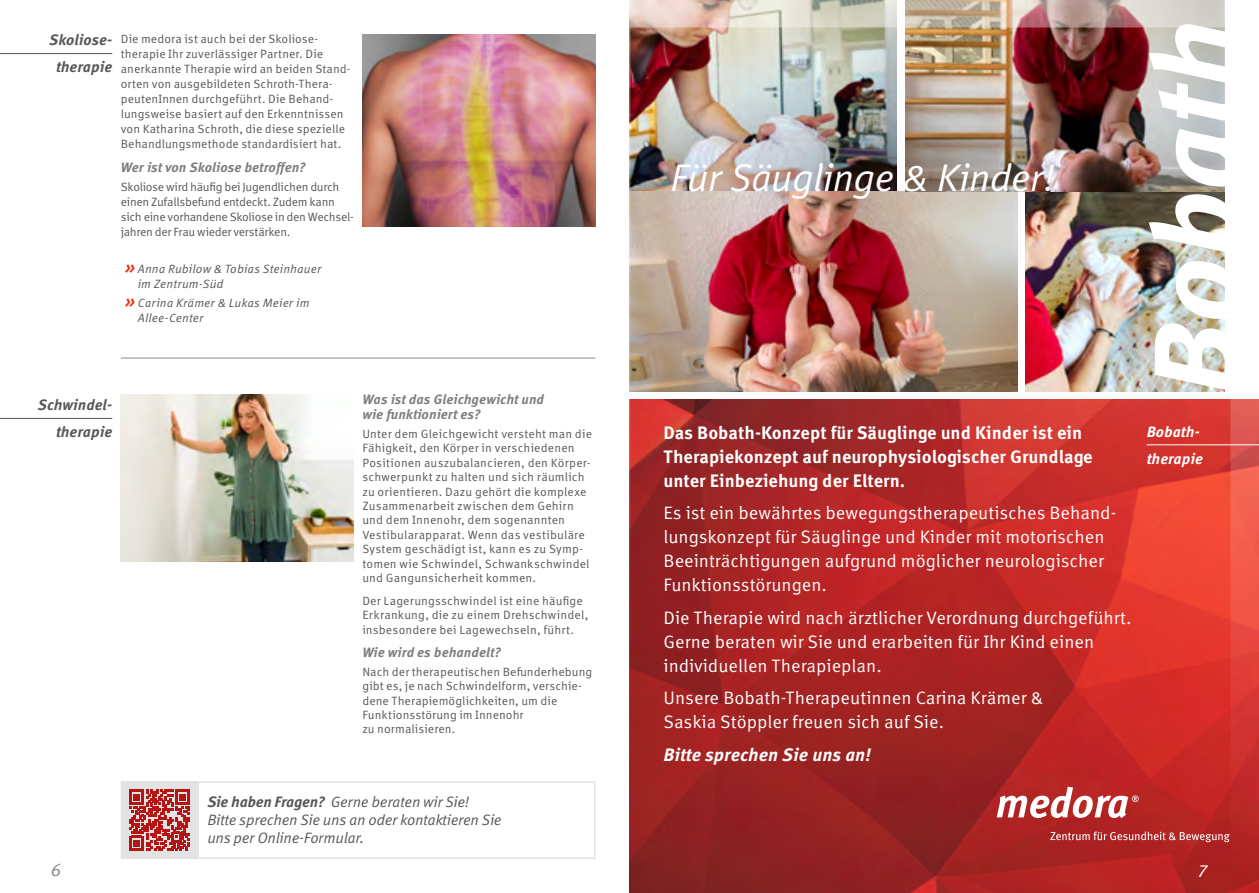
<style>
.page{position:relative;width:1259px;height:893px;background:#fff}
.page>*{position:absolute;margin:0;border:0;box-sizing:border-box;transform-origin:0 0}
.t1{font:italic 700 120.15px "Meta Correspondence Pro";letter-spacing:-.015em;color:#fff}
.t2{font:italic 38.55px "Meta Correspondence Pro";letter-spacing:-.025em;color:#fff}
.t3{font:18px/24px "Meta Correspondence Pro";color:#fff}
.t4{font:700 18px/24px "Meta Correspondence Pro";color:#fff}
.t5{font:italic 700 18px "Meta Correspondence Pro";color:#fff}
.t6{font:italic 18px "Meta Correspondence Pro";color:#878787}
.t7{font:italic 18px "Meta Correspondence Pro";color:#fff}
.t8{font:italic 15px/18px "Meta Correspondence Pro";letter-spacing:-.02em;color:#575756}
.t9{font:italic 700 15px/27px "Meta Correspondence Pro";letter-spacing:-.005em;color:#575756;text-align:center}
.t10{font:italic 700 15px/27px "Meta Correspondence Pro";color:#fff}
.t11{font:italic 700 13.5px/15px "Meta Correspondence Pro";color:#7e7e7d}
.t12{font:12px/14.4px "Meta Correspondence Pro";letter-spacing:.01em;color:#575756}
.t13{font:12px/15px "Meta Correspondence Pro";letter-spacing:-.025em;color:#575756}
.t14{font:italic 12px/15px "Meta Correspondence Pro";letter-spacing:.01em;color:#575756}
.s1{font-weight:700;font-size:18px;color:#e63312}
.s2{font-weight:700}
</style>
<div class="page">
<hr style="left:0;top:53px;width:112px;height:1px;background:#575756">
<hr style="left:0;top:418px;width:112px;height:1px;background:#575756">
<div style="left:121px;top:781px;width:474px;height:78px;border:2px solid #e3e3e3"></div>
<div style="left:121px;top:781px;width:77px;height:78px;background:#e3e3e3"></div>
<svg style="left:129px;top:790px;width:61px;height:61px"></svg>
<img style="left:121px;top:394px;width:233px;height:167px">
<hr style="left:121px;top:358px;width:474px;height:1px;background:#878787">
<img style="left:594px;top:0;width:665px;height:893px">
<img style="left:362px;top:34px;width:233px;height:193px">
<p class="t9" style="left:49px;top:26px;width:65px">Skoliose&shy;therapie</p>
<p class="t12" style="left:121px;top:31px;width:231px;line-height:15px">Die medora ist auch bei der Skoliose&shy;therapie Ihr zuverlässiger Partner. Die anerkannte Therapie wird an beiden Stand&shy;orten von ausgebildeten Schroth-Thera&shy;peutenInnen durchgeführt. Die Behand&shy;lungsweise basiert auf den Erkenntnissen von Katharina Schroth, die diese spezielle Behandlungsmethode standardisiert hat.</p>
<p class="t11" style="left:121px;top:159px;width:186px">Wer ist von Skoliose betroffen?</p>
<p class="t13" style="left:121px;top:178px;width:235px">Skoliose wird häufig bei Jugendlichen durch einen Zufallsbefund entdeckt. Zudem kann sich eine vorhandene Skoliose in den Wechsel&shy;jahren der Frau wieder verstärken.</p>
<p class="t14" style="left:138px;top:260px;width:185px;text-indent:-13px"><span class="s1">»</span> Anna Rubilow &amp; Tobias Steinhauer im Zentrum-Süd</p>
<p class="t14" style="left:138px;top:295px;width:173px;text-indent:-13px"><span class="s1">»</span> Carina Krämer &amp; Lukas Meier im<br>Allee-Center</p>
<p class="t9" style="left:38px;top:391px;width:76px;text-align:right">Schwindel&shy;therapie</p>
<h3 class="t6" style="left:51px;top:855px;width:12px">6</h3>
<p class="t11" style="left:362px;top:391px;width:183px">Was ist das Gleichgewicht und wie funktioniert es?</p>
<p class="t12" style="left:362px;top:426px;width:231px">Unter dem Gleichgewicht versteht man die Fähigkeit, den Körper in verschiedenen Positionen auszubalancieren, den Körper&shy;schwerpunkt zu halten und sich räumlich zu orientieren. Dazu gehört die komplexe Zusammenarbeit zwischen dem Gehirn und dem Innenohr, dem sogenannten Vestibularapparat. Wenn das vestibuläre System geschädigt ist, kann es zu Symp&shy;tomen wie Schwindel, Schwankschwindel und Gangunsicherheit kommen.</p>
<p class="t12" style="left:362px;top:593px;width:227px">Der Lagerungsschwindel ist eine häufige<br>Erkrankung, die zu einem Drehschwindel, insbesondere bei Lagewechseln, führt.</p>
<p class="t11" style="left:362px;top:644px;width:140px">Wie wird es behandelt?</p>
<p class="t12" style="left:362px;top:664px;width:231px">Nach der therapeutischen Befunderhebung gibt es, je nach Schwindelform, verschie&shy;dene Therapiemöglichkeiten, um die Funktionsstörung im Innenohr<br>zu normalisieren.</p>
<p class="t8" style="left:207px;top:792px;width:296px"><span class="s2">Sie haben Fragen?</span> Gerne beraten wir Sie!<br>Bitte sprechen Sie uns an oder kontaktieren Sie uns per Online-Formular.</p>
<h2 class="t2" style="left:670px;top:148px;width:386px">Für Säuglinge &amp; Kinder!</h2>
<h3 class="t4" style="left:663px;top:420px;width:431px">Das Bobath-Konzept für Säuglinge und Kinder ist ein<br>Therapiekonzept auf neurophysiologischer Grundlage unter Einbeziehung der Eltern.</h3>
<h3 class="t3" style="left:663px;top:500px;width:454px">Es ist ein bewährtes bewegungstherapeutisches Behand&shy;lungskonzept für Säuglinge und Kinder mit motorischen Beeinträchtigungen aufgrund möglicher neurologischer Funktionsstörungen.</h3>
<h3 class="t3" style="left:663px;top:604px;width:469px">Die Therapie wird nach ärztlicher Verordnung durchgeführt.<br>Gerne beraten wir Sie und erarbeiten für Ihr Kind einen individuellen Therapieplan.</h3>
<h3 class="t3" style="left:663px;top:685px;width:381px">Unsere Bobath-Therapeutinnen Carina Krämer &amp;<br>Saskia Stöppler freuen sich auf Sie.</h3>
<h3 class="t5" style="left:663px;top:741px;width:209px">Bitte sprechen Sie uns an!</h3>
<h1 class="t1" style="left:1102px;top:396px;width:378px;rotate:-90deg">Bobath</h1>
<p class="t10" style="left:1146px;top:417px;width:58px">Bobath&shy;therapie</p>
<h3 class="t7" style="left:1197px;top:857px;width:12px">7</h3>
</div>
